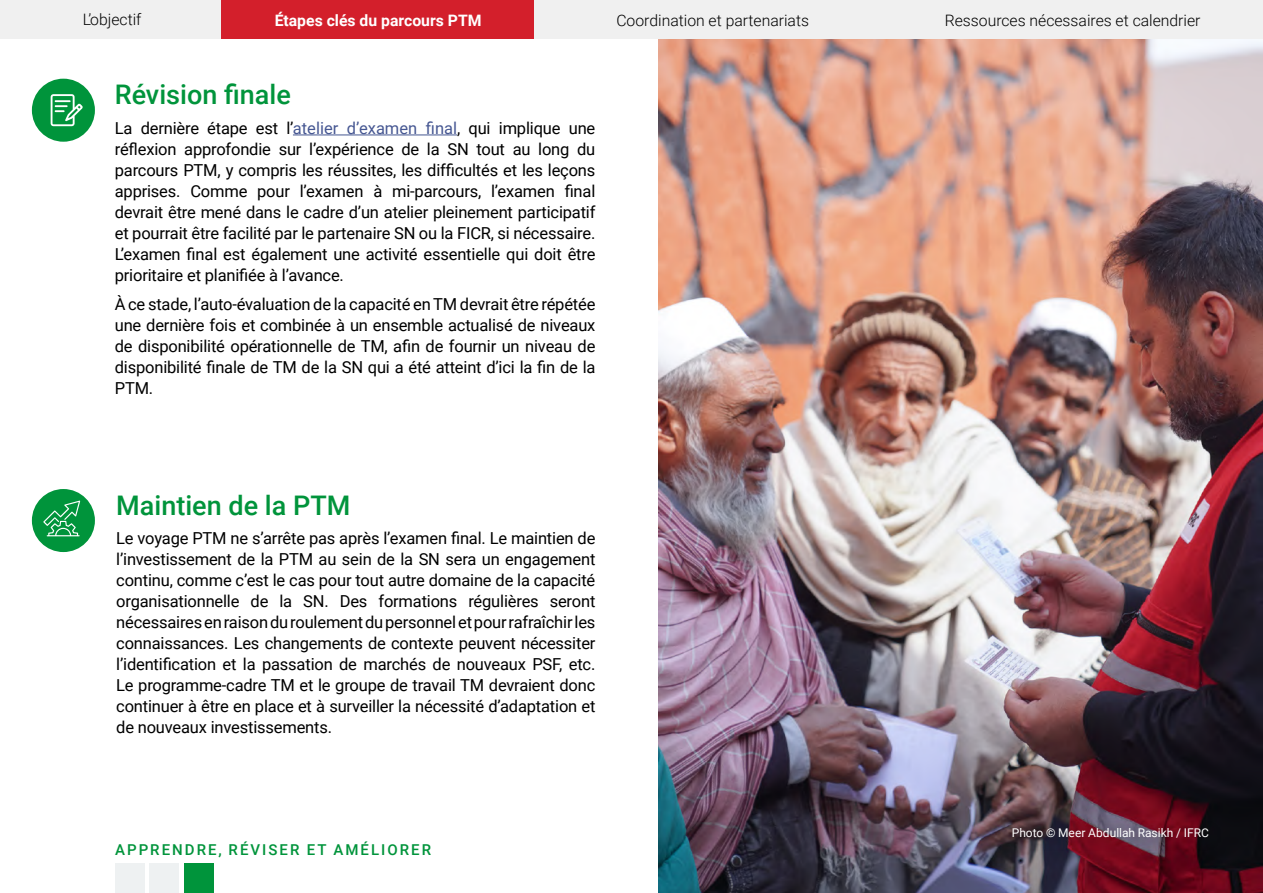
<style>
.page{position:relative;width:1263px;height:893px;background:#fff}
.page>*{position:absolute;margin:0;border:0;box-sizing:border-box;transform-origin:0 0}
.t1{font:500 27px "Roboto";color:#00943b}
.t2{font:16.5px/21px "Roboto";letter-spacing:-.01em;color:#000}
.t3{font:16.5px "Roboto";color:#465792}
.t4{font:300 15.75px "Roboto";color:#000}
.t5{font:700 15.75px "Roboto";color:#fff}
.t6{font:500 15px "Roboto";letter-spacing:.135em;color:#00943b}
.t7{font:12px "Roboto";color:#fff}
.s1{color:#000}
</style>
<div class="page">
<img style="left:659px;top:39px;width:604px;height:854px">
<div style="left:1002px;top:817px;width:222px;height:37px;background:#000;opacity:.3"></div>
<div style="left:0;top:0;width:1263px;height:39px;background:#f0f0f0"></div>
<div style="left:221px;top:0;width:313px;height:39px;background:#d31f2b"></div>
<div style="left:32px;top:489px;width:63px;height:63px;background:#00943b;border-radius:50%"></div>
<hr style="left:293px;top:135px;width:164px;height:1px;background:#465792">
<div style="left:32px;top:79px;width:63px;height:63px;background:#00943b;border-radius:50%"></div>
<svg style="left:51px;top:94px;width:32px;height:32px"></svg>
<svg style="left:43px;top:501px;width:37px;height:35px"></svg>
<div style="left:184px;top:864px;width:30px;height:29px;background:#00943b"></div>
<div style="left:115px;top:864px;width:29px;height:29px;background:#eef1f2"></div>
<div style="left:150px;top:864px;width:29px;height:29px;background:#eef1f2"></div>
<p class="t4" style="left:83px;top:8px;width:60px">’Lobjectif</p>
<p class="t5" style="left:275px;top:10px;width:208px">Étapes clés du parcours PTM</p>
<h1 class="t1" style="left:115px;top:76px;width:178px">Révision finale</h1>
<p class="t2" style="left:115px;top:117px;width:19px">La</p>
<p class="t2" style="left:141px;top:117px;width:60px">dernière</p>
<p class="t2" style="left:207px;top:117px;width:42px">étape</p>
<p class="t2" style="left:256px;top:117px;width:24px">est</p>
<p class="t3" style="left:286px;top:116px;width:53px"><span class="s1">’l</span>atelier</p>
<p class="t3" style="left:347px;top:116px;width:72px">’d examen</p>
<p class="t3" style="left:426px;top:116px;width:36px">final<span class="s1">,</span></p>
<p class="t2" style="left:468px;top:117px;width:24px">qui</p>
<p class="t2" style="left:499px;top:117px;width:63px">implique</p>
<p class="t2" style="left:569px;top:117px;width:28px">une</p>
<p class="t2" style="left:115px;top:138px;width:63px">réflexion</p>
<p class="t2" style="left:115px;top:159px;width:482px">parcours PTM y, compris les réussites, les difficultés et les leçons</p>
<p class="t2" style="left:565px;top:180px;width:32px">final</p>
<p class="t2" style="left:184px;top:138px;width:88px">approfondie</p>
<p class="t2" style="left:309px;top:138px;width:86px">’l expérience</p>
<p class="t2" style="left:401px;top:138px;width:19px">de</p>
<p class="t2" style="left:427px;top:138px;width:14px">la</p>
<p class="t2" style="left:538px;top:138px;width:33px">long</p>
<p class="t2" style="left:577px;top:138px;width:20px">du</p>
<p class="t2" style="left:447px;top:138px;width:23px">SN</p>
<p class="t2" style="left:476px;top:138px;width:30px">tout</p>
<p class="t2" style="left:279px;top:138px;width:24px">sur</p>
<p class="t2" style="left:513px;top:138px;width:19px">au</p>
<p class="t2" style="left:300px;top:180px;width:65px">’l examen</p>
<p class="t2" style="left:491px;top:180px;width:65px">’l examen</p>
<p class="t2" style="left:373px;top:180px;width:10px">à</p>
<p class="t2" style="left:115px;top:180px;width:482px">apprises.<br>devrait être mené dans le cadre ’d un atelier pleinement participatif et pourrait être facilité par le partenaire SN ou la FICR, si nécessaire. ’Lexamen final est également une activité essentielle qui doit être prioritaire et planifiée ’là avance.</p>
<p class="t2" style="left:115px;top:293px;width:482px;text-align:justify">À ce stade ’l, auto-évaluation de la capacité enTM devrait être répétée une dernière fois et combinée à un ensemble actualisé de niveaux de disponibilité opérationnelle de TM, afin de fournir un niveau de disponibilité finale de TM de la SN qui a été atteint ’d ici la fin de la PTM.</p>
<p class="t2" style="left:190px;top:180px;width:59px">Comme</p>
<p class="t2" style="left:392px;top:180px;width:91px">mi-parcours,</p>
<p class="t2" style="left:257px;top:180px;width:34px">pour</p>
<p class="t4" style="left:616px;top:9px;width:194px">Coordination et partenariats</p>
<h1 class="t1" style="left:116px;top:486px;width:236px">Maintien de la PTM</h1>
<p class="t2" style="left:116px;top:527px;width:481px;text-align:right">Le voyage PTM ne ’s arrête pas après ’l examen final. Le maintien de ’l investissement de la PTM au sein de la SN sera un engagement continu, comme ’cest le cas pour tout autre domaine de la capacité seront</p>
<p class="t2" style="left:378px;top:590px;width:80px">formations</p>
<p class="t2" style="left:116px;top:590px;width:481px">organisationnelle nécessairesenraisonduroulementdupersonneletpourrafraîchirles connaissances. Les changements de contexte peuvent nécessiter ’l identification et la passation de marchés de nouveaux PSF, etc.<br>Le programme-cadre TM et le groupe de travail TM devraient donc continuer à être en place et à surveiller la nécessité ’d adaptation et de nouveaux investissements.</p>
<p class="t2" style="left:251px;top:590px;width:19px">de</p>
<p class="t2" style="left:279px;top:590px;width:14px">la</p>
<p class="t2" style="left:468px;top:590px;width:72px">régulières</p>
<p class="t2" style="left:303px;top:590px;width:27px">SN.</p>
<p class="t2" style="left:340px;top:590px;width:29px">Des</p>
<p class="t6" style="left:115px;top:839px;width:108px">APPRENDRE,</p>
<p class="t6" style="left:229px;top:839px;width:72px">RÉVISER</p>
<p class="t6" style="left:333px;top:839px;width:99px">AMÉLIORER</p>
<p class="t6" style="left:307px;top:839px;width:21px">ET</p>
<p class="t4" style="left:945px;top:10px;width:257px">Ressources nécessaires et calendrier</p>
<p class="t7" style="left:1012px;top:824px;width:199px">Photo © Meer Abdullah Rasikh / IFRC</p>
</div>
